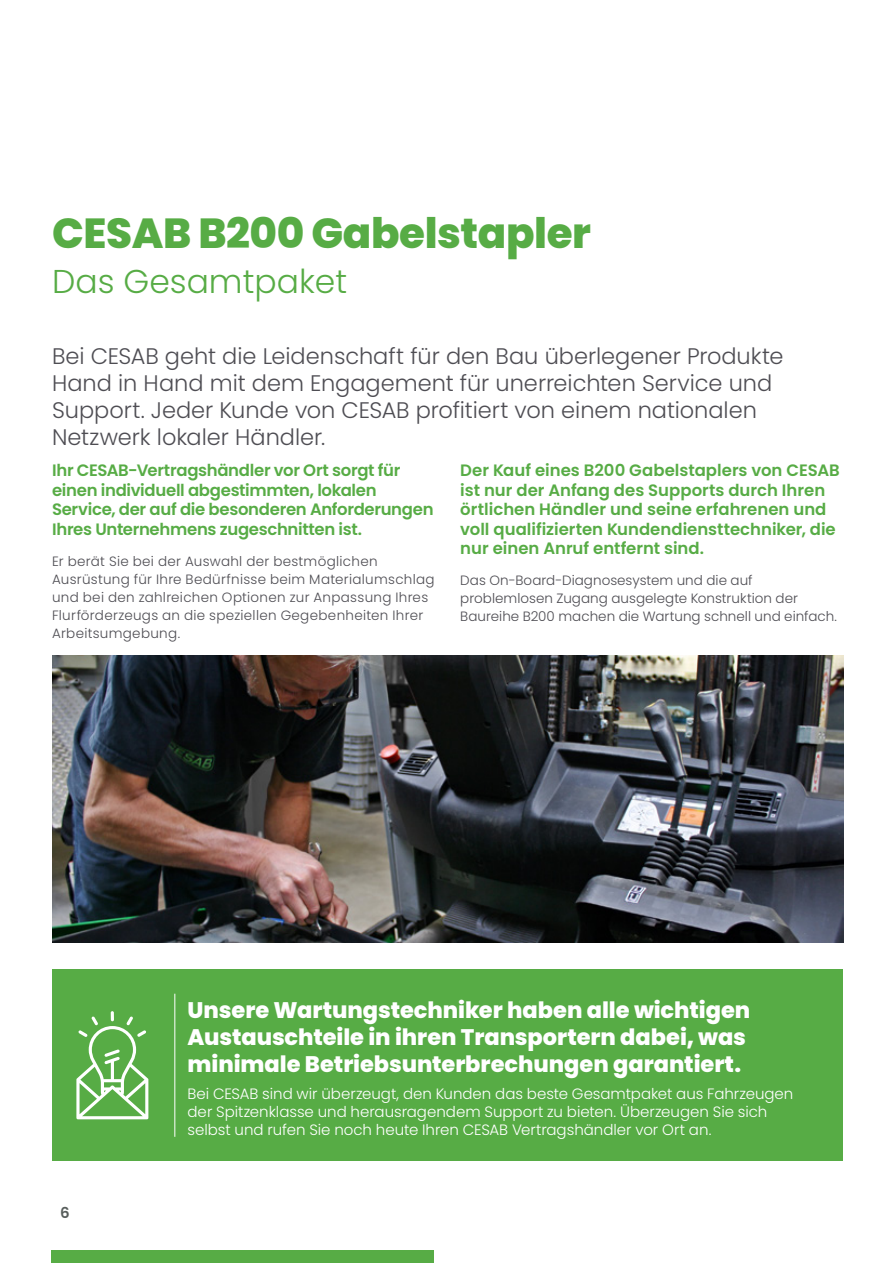
<style>
.page{position:relative;width:893px;height:1263px;background:#fff}
.page>*{position:absolute;margin:0;border:0;box-sizing:border-box;transform-origin:0 0}
.t1{font:800 42px "Poppins";letter-spacing:-.01em;color:#57ac45}
.t2{font:300 33px "Poppins";color:#57ac45}
.t3{font:300 22.5px/27px "Poppins";color:#4e4d53}
.t4{font:800 22.5px/27px "Poppins";color:#fff}
.t5{font:600 16.5px/19.5px "Poppins";letter-spacing:-.01em;color:#57ac45}
.t6{font:300 15px/18px "Poppins";color:#fff}
.t7{font:600 15px "Poppins";color:#585e5c}
.t8{font:300 13.5px/18px "Poppins";letter-spacing:.02em;color:#4e4d53}
.t9{font:300 13.5px/18px "Poppins";color:#4e4d53}
</style>
<div class="page">
<div style="left:51px;top:1250px;width:383px;height:13px;background:#57ac45"></div>
<img style="left:52px;top:656px;width:791px;height:287px">
<div style="left:52px;top:969px;width:791px;height:192px;background:#57ac45"></div>
<hr style="left:174px;top:994px;width:1px;height:143px;background:#fff">
<svg style="left:76px;top:1011px;width:73px;height:108px"></svg>
<h1 class="t1" style="left:52px;top:209px;width:540px">CESAB B200 Gabelstapler</h1>
<h2 class="t2" style="left:52px;top:263px;width:297px">Das Gesamtpaket</h2>
<h3 class="t3" style="left:52px;top:343px;width:733px">Bei CESAB geht die Leidenschaft für den Bau überlegener Produkte Hand in Hand mit dem Engagement für unerreichten Service und Support. Jeder Kunde von CESAB profitiert von einem nationalen Netzwerk lokaler Händler.</h3>
<p class="t5" style="left:52px;top:461px;width:383px">Ihr CESAB-Vertragshändler vor Ort sorgt für einen individuell abgestimmten, lokalen Service, der auf die besonderen Anforderungen Ihres Unternehmens zugeschnitten ist.</p>
<p class="t8" style="left:52px;top:552px;width:384px">Er berät Sie bei der Auswahl der bestmöglichen Ausrüstung für Ihre Bedürfnisse beim Materialumschlag und bei den zahlreichen Optionen zur Anpassung Ihres Flurförderzeugs an die speziellen Gegebenheiten Ihrer Arbeitsumgebung.</p>
<p class="t5" style="left:460px;top:461px;width:381px">Der Kauf eines B200 Gabelstaplers von CESAB ist nur der Anfang des Supports durch Ihren örtlichen Händler und seine erfahrenen und voll qualifizierten Kundendiensttechniker, die nur einen Anruf entfernt sind.</p>
<p class="t9" style="left:460px;top:571px;width:378px">Das On-Board-Diagnosesystem und die auf problemlosen Zugang ausgelegte Konstruktion der<br>Baureihe B200 machen die Wartung schnell und einfach.</p>
<p class="t7" style="left:60px;top:1204px;width:11px">6</p>
<h3 class="t4" style="left:188px;top:997px;width:564px">Unsere Wartungstechniker haben alle wichtigen<br>Austauschteile in ihren Transportern dabei, was minimale Betriebsunterbrechungen garantiert.</h3>
<p class="t6" style="left:188px;top:1085px;width:607px">Bei CESAB sind wir überzeugt, den Kunden das beste Gesamtpaket aus Fahrzeugen der Spitzenklasse und herausragendem Support zu bieten. Überzeugen Sie sich selbst und rufen Sie noch heute Ihren CESAB Vertragshändler vor Ort an.</p>
</div>
